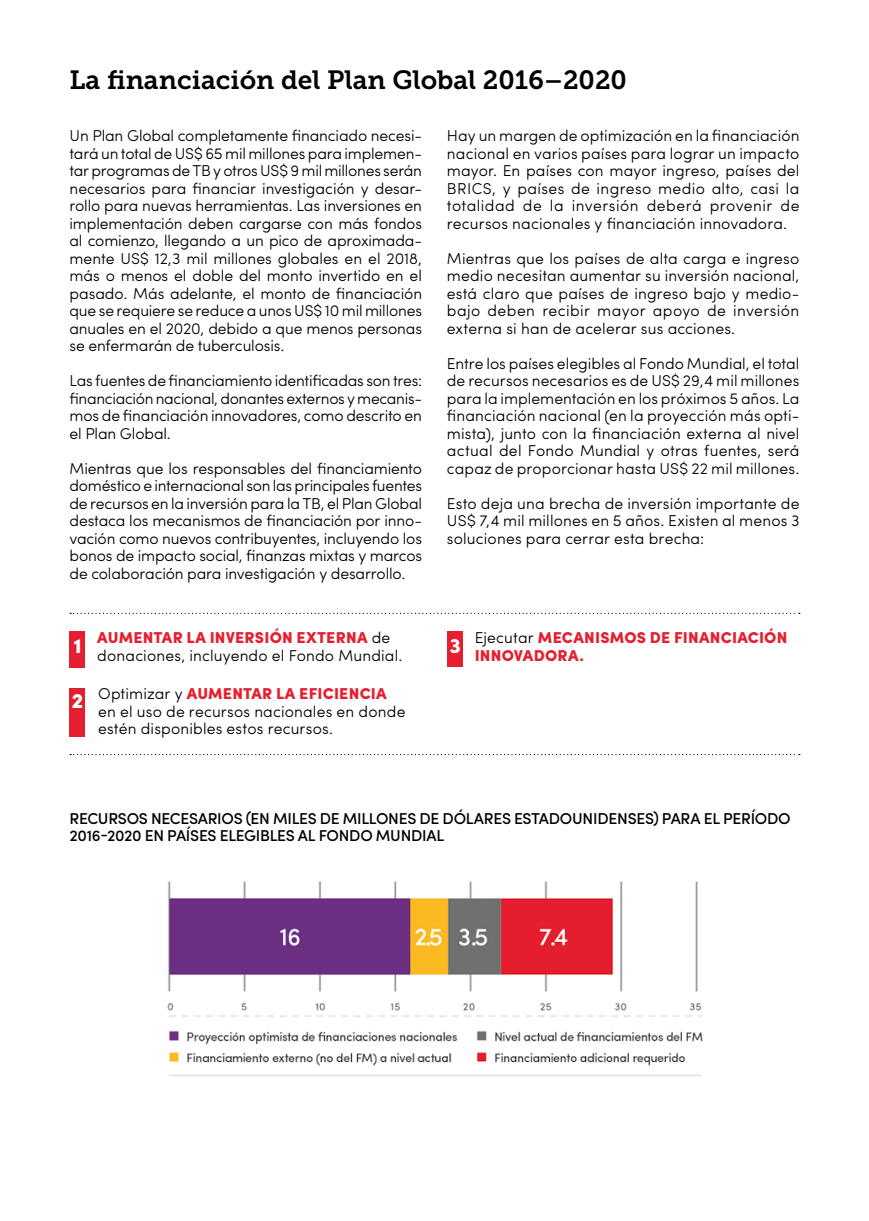
<style>
.page{position:relative;width:869px;height:1221px;background:#fff}
.page>*{position:absolute;margin:0;border:0;box-sizing:border-box;transform-origin:0 0}
.t1{font:26.25px "Museo Slab 700";color:#000}
.t2{font:900 21px "Sofia Pro";color:#fff}
.t3{font:300 15.75px/17.5px "Sofia Pro";letter-spacing:.01em;color:#000;text-align:justify}
.t4{font:500 15.75px/17.5px "Sofia Pro";letter-spacing:-.02em;color:#000}
.t5{font:900 15.75px/17.5px "Sofia Pro";letter-spacing:.015em;color:#e51f2f}
.s1{font-weight:300;color:#000}
.s2{font-weight:900;color:#e51f2f}
</style>
<div class="page">
<div style="left:69px;top:631px;width:16px;height:36px;background:#e51f2f"></div>
<div style="left:446px;top:631px;width:16px;height:35px;background:#e51f2f"></div>
<div style="left:69px;top:687px;width:16px;height:49px;background:#e51f2f"></div>
<svg style="left:70px;top:612px;width:729px;height:2px"></svg>
<svg style="left:70px;top:754px;width:729px;height:1px"></svg>
<img style="left:167px;top:881px;width:536px;height:195px">
<h1 class="t1" style="left:69px;top:65px;width:558px">La financiación del Plan Global 2016–2020</h1>
<p class="t3" style="left:69px;top:126px;width:354px">Un Plan Global completamente financiado necesi&shy;tará un total de US$ 65 mil millones para implemen&shy;tar programas de TB y otros US$ 9 mil millones serán necesarios para financiar investigación y desar&shy;rollo para nuevas herramientas. Las inversiones en implementación deben cargarse con más fondos al comienzo, llegando a un pico de aproximada&shy;mente US$ 12,3 mil millones globales en el 2018, más o menos el doble del monto invertido en el pasado. Más adelante, el monto de financiación que se requiere se reduce a unos US$ 10 mil millones anuales en el 2020, debido a que menos personas se enfermarán de tuberculosis.</p>
<p class="t3" style="left:69px;top:371px;width:354px">Las fuentes de financiamiento identificadas son tres: financiación nacional, donantes externos y mecanis&shy;mos de financiación innovadores, como descrito en el Plan Global.</p>
<p class="t3" style="left:69px;top:458px;width:354px">Mientras que los responsables del financiamiento doméstico e internacional son las principales fuentes de recursos en la inversión para la TB, el Plan Global destaca los mecanismos de financiación por inno&shy;vación como nuevos contribuyentes, incluyendo los bonos de impacto social, finanzas mixtas y marcos de colaboración para investigación y desarrollo.</p>
<p class="t3" style="left:446px;top:126px;width:354px">Hay un margen de optimización en la financiación nacional en varios países para lograr un impacto mayor. En países con mayor ingreso, países del BRICS, y países de ingreso medio alto, casi la totalidad de la inversión deberá provenir de recursos nacionales y financiación innovadora.</p>
<p class="t3" style="left:446px;top:248px;width:354px">Mientras que los países de alta carga e ingreso medio necesitan aumentar su inversión nacional, está claro que países de ingreso bajo y medio&shy;bajo deben recibir mayor apoyo de inversión externa si han de acelerar sus acciones.</p>
<p class="t3" style="left:446px;top:353px;width:354px">Entre los países elegibles al Fondo Mundial, el total de recursos necesarios es de US$ 29,4 mil millones para la implementación en los próximos 5 años. La financiación nacional (en la proyección más opti&shy;mista), junto con la financiación externa al nivel actual del Fondo Mundial y otras fuentes, será capaz de proporcionar hasta US$ 22 mil millones.</p>
<p class="t3" style="left:446px;top:493px;width:354px">Esto deja una brecha de inversión importante de US$ 7,4 mil millones en 5 años. Existen al menos 3 soluciones para cerrar esta brecha:</p>
<h2 class="t2" style="left:73px;top:629px;width:10px">1</h2>
<p class="t5" style="left:474px;top:628px;width:314px"><span class="s1">Ejecutar</span> MECANISMOS DE FINANCIACIÓN<br>INNOVADORA.</p>
<p class="t3" style="left:97px;top:628px;width:306px"><span class="s2">AUMENTAR LA INVERSIÓN EXTERNA</span> de donaciones, incluyendo el Fondo Mundial.</p>
<h2 class="t2" style="left:449px;top:629px;width:13px">3</h2>
<h2 class="t2" style="left:72px;top:683px;width:13px">2</h2>
<p class="t3" style="left:98px;top:684px;width:309px;text-align:left">Optimizar y <span class="s2">AUMENTAR LA EFICIENCIA </span>en el uso de recursos nacionales en donde estén disponibles estos recursos.</p>
<p class="t4" style="left:69px;top:808px;width:722px">RECURSOS NECESARIOS (EN MILES DE MILLONES DE DÓLARES ESTADOUNIDENSES) PARA EL PERÍODO<br>2016-2020 EN PAÍSES ELEGIBLES AL FONDO MUNDIAL</p>
</div>
